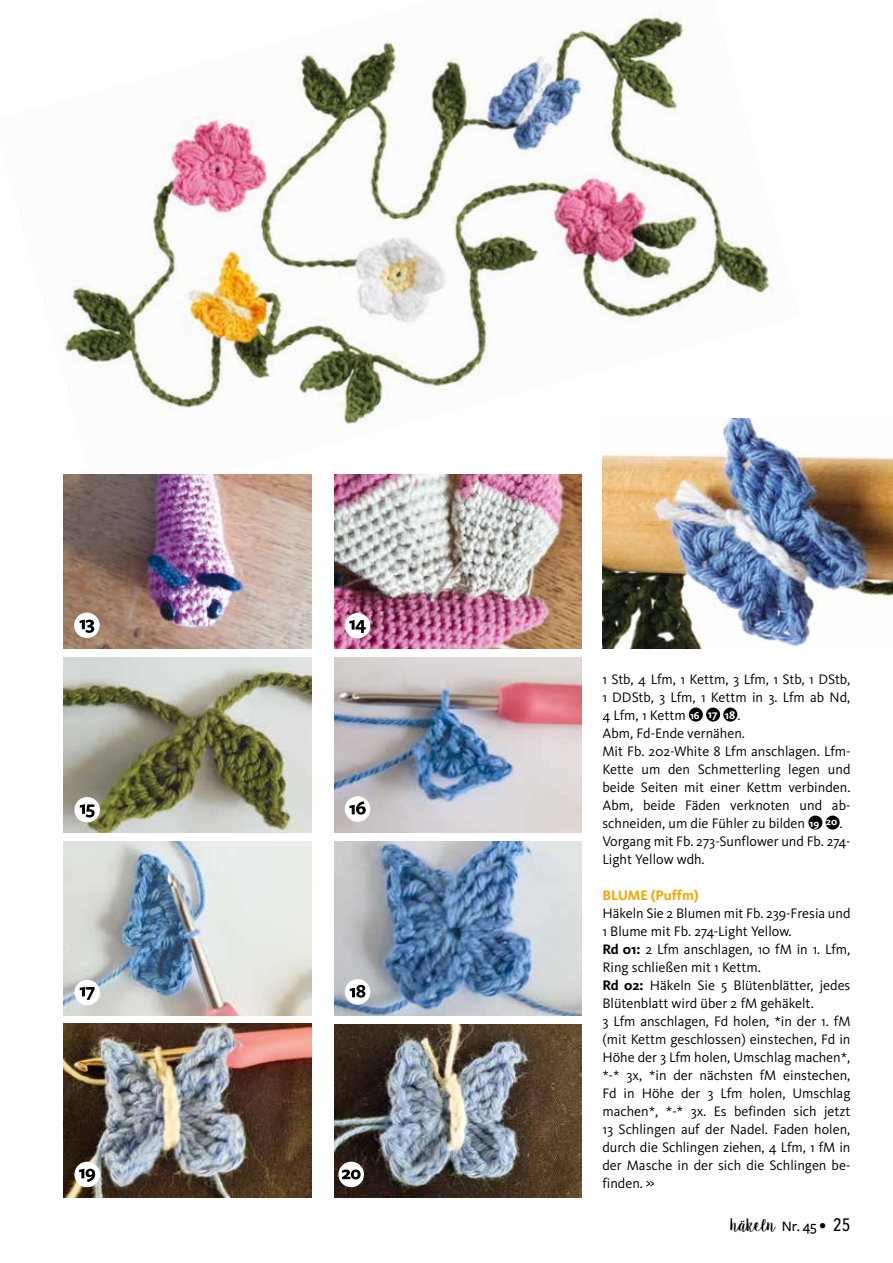
<style>
.page{position:relative;width:893px;height:1263px;background:#fff}
.page>*{position:absolute;margin:0;border:0;box-sizing:border-box;transform-origin:0 0}
.t1{font:18px "Sugar Plums";letter-spacing:-.06em;color:#000}
.t2{font:14.25px/18px "Kievit OT";color:#000}
.t3{font:700 14.25px "Kievit OT";letter-spacing:-.005em;color:#f7a600}
.s1{font-weight:700;font-size:10.5px;color:#fff}
.s2{font-weight:700;font-size:11.55px;color:#fff}
.s3{font-weight:700}
.s4{font-family:"Freight Sans";font-weight:500;font-size:15px}
.s5{font-family:"Meta Pro";font-size:15px}
.s6{font-family:"Avenir Next Condensed";font-weight:500}
</style>
<div class="page">
<img style="left:63px;top:11px;width:710px;height:497px">
<img style="left:334px;top:474px;width:247px;height:174px">
<img style="left:64px;top:474px;width:248px;height:174px">
<div style="left:74px;top:613px;width:26px;height:25px;background:#fff;border-radius:50%"></div>
<svg style="left:80px;top:619px;width:14px;height:14px"></svg>
<div style="left:345px;top:613px;width:25px;height:25px;background:#fff;border-radius:50%"></div>
<svg style="left:349px;top:620px;width:17px;height:13px"></svg>
<div style="left:689px;top:707px;width:14px;height:15px;background:#000;border-radius:50%"></div>
<div style="left:706px;top:707px;width:14px;height:15px;background:#000;border-radius:50%"></div>
<div style="left:723px;top:707px;width:14px;height:15px;background:#000;border-radius:50%"></div>
<div style="left:808px;top:815px;width:14px;height:15px;background:#000;border-radius:50%"></div>
<div style="left:826px;top:815px;width:14px;height:15px;background:#000;border-radius:50%"></div>
<svg style="left:646px;top:1181px;width:8px;height:6px"></svg>
<img style="left:334px;top:841px;width:247px;height:175px">
<img style="left:334px;top:658px;width:247px;height:174px">
<img style="left:64px;top:841px;width:248px;height:175px">
<img style="left:64px;top:658px;width:248px;height:174px">
<div style="left:74px;top:797px;width:26px;height:25px;background:#fff;border-radius:50%"></div>
<svg style="left:80px;top:804px;width:15px;height:13px"></svg>
<div style="left:74px;top:980px;width:26px;height:25px;background:#fff;border-radius:50%"></div>
<svg style="left:80px;top:987px;width:15px;height:13px"></svg>
<div style="left:345px;top:796px;width:25px;height:26px;background:#fff;border-radius:50%"></div>
<svg style="left:349px;top:801px;width:17px;height:14px"></svg>
<div style="left:345px;top:979px;width:25px;height:26px;background:#fff;border-radius:50%"></div>
<svg style="left:350px;top:985px;width:15px;height:12px"></svg>
<img style="left:334px;top:1024px;width:247px;height:174px">
<img style="left:64px;top:1023px;width:248px;height:174px">
<div style="left:74px;top:1162px;width:26px;height:25px;background:#fff;border-radius:50%"></div>
<svg style="left:79px;top:1169px;width:16px;height:13px"></svg>
<div style="left:338px;top:1162px;width:26px;height:25px;background:#fff;border-radius:50%"></div>
<svg style="left:342px;top:1169px;width:19px;height:10px"></svg>
<img style="left:602px;top:419px;width:291px;height:229px">
<p class="t2" style="left:602px;top:670px;width:250px">1 Stb, 4 Lfm, 1 Kettm, 3 Lfm, 1 Stb, 1 DStb, 1 DDStb, 3 Lfm, 1 Kettm in 3. Lfm ab Nd, 4 Lfm, 1 Kettm <span class="s1">16</span> <sup>17</sup> <span class="s2">18</span> .<br>Abm, Fd-Ende vernähen.<br>Mit Fb. 202-White 8 Lfm anschlagen. Lfm-Kette um den Schmetterling legen und beide Seiten mit einer Kettm verbinden.<br>Abm, beide Fäden verknoten und ab&shy;schneiden, um die Fühler zu bilden <span class="s1">19 </span><sup>20</sup> .<br>Vorgang mit Fb. 273-Sunflower und Fb. 274- Light Yellow wdh.</p>
<p class="t3" style="left:602px;top:887px;width:98px">BLUME (Puffm)</p>
<p class="t2" style="left:602px;top:904px;width:250px">Häkeln Sie 2 Blumen mit Fb. 239-Fresia und 1 Blume mit Fb. 274-Light Yellow.<br><span class="s3">Rd 01:</span> 2 Lfm anschlagen, 10 fM in 1. Lfm, Ring schließen mit 1 Kettm.<br><span class="s3">Rd 02:</span> Häkeln Sie 5 Blütenblätter, jedes Blütenblatt wird über 2 fM gehäkelt.<br>3 Lfm anschlagen, Fd holen, *in der 1. fM (mit Kettm geschlossen) einstechen, Fd in Höhe der 3 Lfm holen, Umschlag machen*, *-* 3x, *in der nächsten fM einstechen, Fd in Höhe der 3 Lfm holen, Umschlag machen*, *-* 3x. Es befinden sich jetzt 13 Schlingen auf der Nadel. Faden holen, durch die Schlingen ziehen, 4 Lfm, 1 fM in der Masche in der sich die Schlingen be&shy;finden.</p>
<p class="t1" style="left:730px;top:1214px;width:122px">häkeln <span class="s4">Nr. 45</span> <span class="s5">•</span> <span class="s6">25</span></p>
</div>
